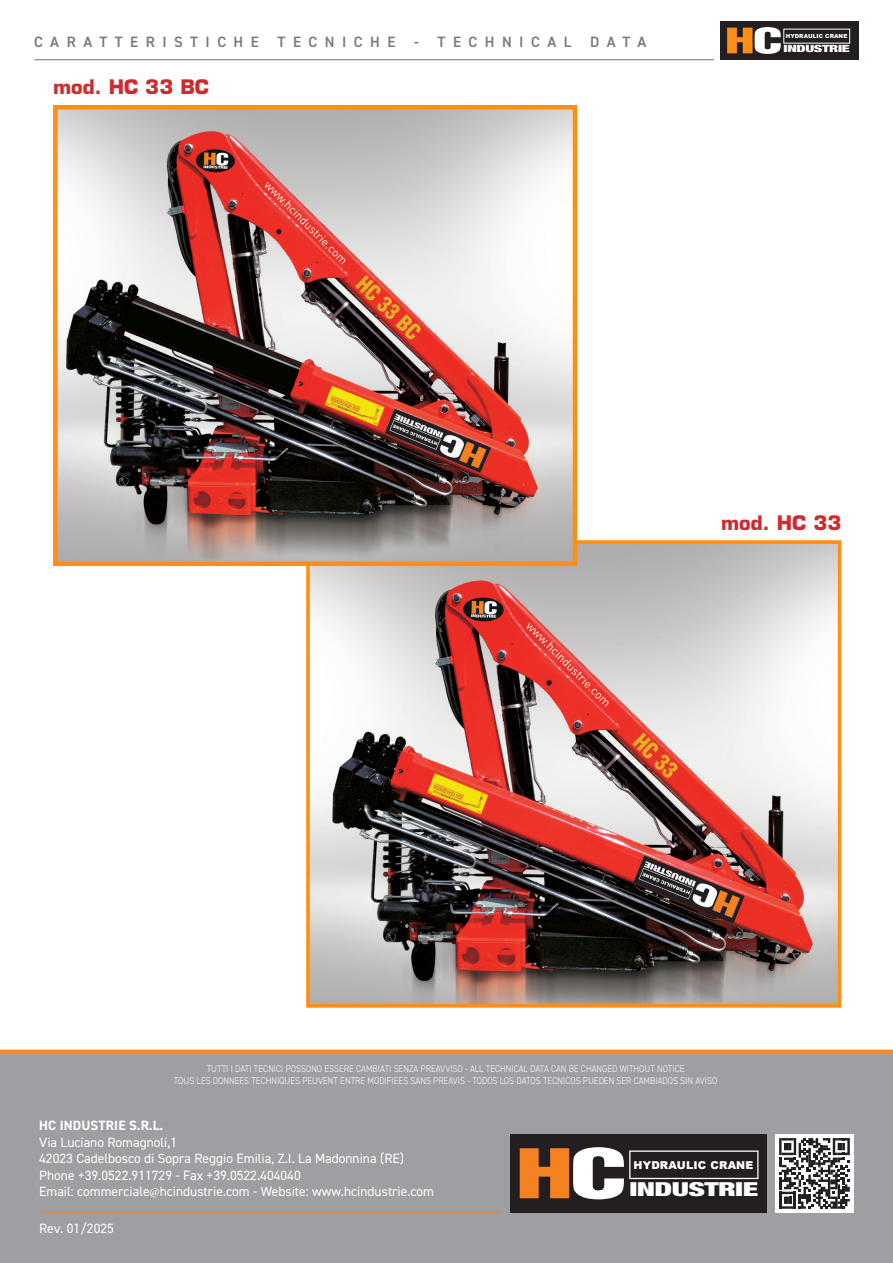
<style>
.page{position:relative;width:893px;height:1263px;background:#fff}
.page>*{position:absolute;margin:0;border:0;box-sizing:border-box;transform-origin:0 0}
.t1{font:700 19.5px "Eurostile LT Std";color:#cd2b2e}
.t2{font:900 condensed 19.35px "Helvetica Neue";letter-spacing:-.02em;color:#fff;scale:1.61 1}
.t3{font:600 15px "DIN2014";letter-spacing:.5em;color:#76787b}
.t4{font:13.5px/16.5px "DIN2014";color:#fff}
.t5{font:700 13.5px "DIN2014";letter-spacing:.01em;color:#fff}
.t6{font:900 10.8px "Arial";letter-spacing:.02em;color:#fff}
.t7{font:900 condensed 9.9px "Helvetica Neue";letter-spacing:-.02em;color:#fff;scale:1.61 1}
.t8{font:300 9.75px/11.7px "DIN2014";color:#fff;text-align:center;scale:.9 1}
.t9{font:900 5.55px "Arial";letter-spacing:.02em;color:#fff}
.s1{font-family:"Minion Pro"}
</style>
<div class="page">
<div style="left:0;top:1054px;width:893px;height:209px;background:#9d9fa2"></div>
<hr style="left:39px;top:1211px;width:461px;height:1px;background:#f58220">
<div style="left:510px;top:1134px;width:257px;height:78px;background:#231f20"></div>
<svg style="left:520px;top:1147px;width:104px;height:52px"></svg>
<div style="left:629px;top:1150px;width:129px;height:29px;border:1px solid #fff"></div>
<div style="left:775px;top:1134px;width:79px;height:78px;background:#fff"></div>
<svg style="left:779px;top:1138px;width:71px;height:71px"></svg>
<div style="left:0;top:1049px;width:893px;height:5px;background:#ff8e16"></div>
<hr style="left:34px;top:59px;width:680px;height:1px;background:#6f7273">
<div style="left:720px;top:21px;width:138px;height:39px;background:#231f20"></div>
<svg style="left:727px;top:27px;width:54px;height:27px"></svg>
<img style="left:311px;top:545px;width:525px;height:458px">
<div style="left:306px;top:540px;width:535px;height:468px;border:4px solid #ff8e16"></div>
<img style="left:58px;top:110px;width:514px;height:451px">
<div style="left:53px;top:105px;width:524px;height:461px;border:4px solid #ff8e16"></div>
<h3 class="t3" style="left:34px;top:32px;width:226px">CARATTERISTICHE</h3>
<h3 class="t3" style="left:278px;top:32px;width:143px">TECNICHE -</h3>
<h3 class="t3" style="left:438px;top:32px;width:135px">TECHNICAL</h3>
<h3 class="t3" style="left:590px;top:32px;width:58px">DATA</h3>
<h1 class="t1" style="left:53px;top:75px;width:157px">mod. HC 33 BC</h1>
<p class="t9" style="left:786px;top:32px;width:63px">HYDRAULIC CRANE</p>
<p class="t7" style="left:783px;top:43px;width:43px">INDUSTRIE</p>
<h1 class="t1" style="left:721px;top:511px;width:122px">mod. HC 33</h1>
<p class="t8" style="left:174px;top:1063px;width:605px">TUTTI I DATI TECNICI POSSONO ESSERE CAMBIATI SENZA PREAVVISO - ALL TECHNICAL DATA CAN BE CHANGED WITHOUT NOTICE<br>TOUS LES DONNEES TECHNIQUES PEUVENT ENTRE MODIFIEES SANS PREAVIS - TODOS LOS DATOS TECNICOS PUEDEN SER CAMBIADOS SIN AVISO</p>
<h3 class="t5" style="left:39px;top:1116px;width:126px">HC INDUSTRIE S.R.L.</h3>
<h3 class="t4" style="left:39px;top:1133px;width:396px">Via Luciano Romagnoli,1<br>42023 Cadelbosco di Sopra Reggio Emilia, Z.I. La Madonnina (RE)<br>Phone +39.0522.911729 - Fax +39.0522.404040<br>Email: commerciale<span class="s1">@</span>hcindustrie.com - Website: www.hcindustrie.com</h3>
<h3 class="t4" style="left:39px;top:1220px;width:76px">Rev. 01/2025</h3>
<p class="t6" style="left:633px;top:1159px;width:121px">HYDRAULIC CRANE</p>
<h2 class="t2" style="left:629px;top:1177px;width:82px">INDUSTRIE</h2>
</div>
